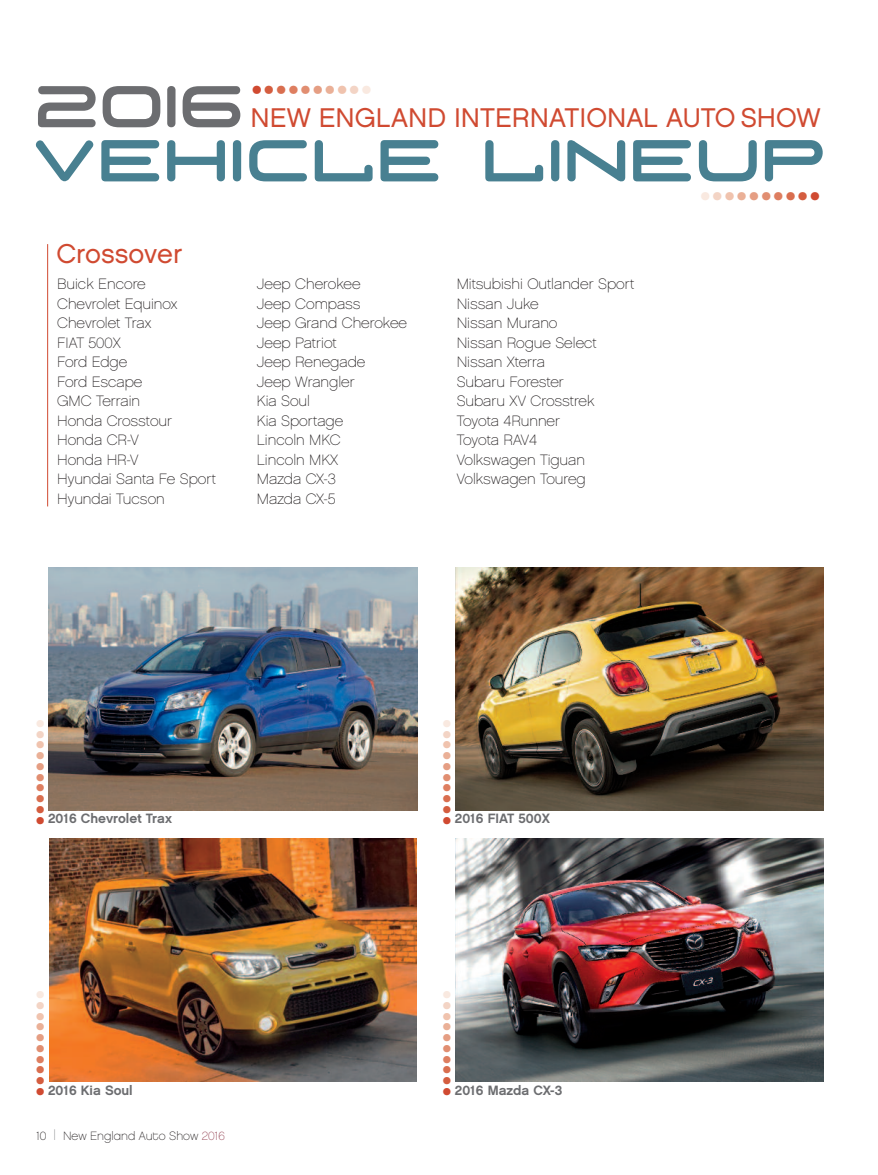
<style>
.page{position:relative;width:878px;height:1175px;background:#fff}
.page>*{position:absolute;margin:0;border:0;box-sizing:border-box;transform-origin:0 0}
.t1{font:140.55px "Fraulein";letter-spacing:.005em;color:#488091}
.t2{font:140.55px "Fraulein";color:#6c6d70}
.t3{font:39px "Chalet London Nineteen Sixty";color:#d04a31}
.t4{font:39px "Chalet London Nineteen Sixty";color:#f9e9e0}
.t5{font:34.35px "Chalet London Nineteen Sixty";color:#d04a31}
.t6{font:27px "Chalet London Nineteen Sixty";color:#d04a31}
.t7{font:15px/19.5px "Chalet Paris Nineteen Sixty";color:#231f20}
.t8{font:13.5px "Chalet New York Nineteen Sixty";color:#6c6d70}
.t9{font:12px "Chalet Paris Nineteen Eighty";color:#231f20}
.s1{color:#d45d3f}
.s2{color:#d96e4f}
.s3{color:#de7e60}
.s4{color:#e18e71}
.s5{color:#e59e83}
.s6{color:#eab097}
.s7{color:#f0c3ae}
.s8{color:#f3d4c5}
.s9{color:#f9e9e0}
.s10{color:#d04a31}
.s11{font-size:14.4px;color:#808285}
.s12{color:#944152}
</style>
<div class="page">
<img style="left:49px;top:567px;width:368px;height:243px">
<img style="left:456px;top:567px;width:368px;height:243px">
<img style="left:49px;top:838px;width:367px;height:243px">
<img style="left:455px;top:838px;width:369px;height:243px">
<hr style="left:47px;top:244px;width:1px;height:262px;background:#d04a31">
<h1 class="t2" style="left:31px;top:-53px;width:211px">2016</h1>
<h2 class="t3" style="left:251px;top:67px;width:123px">•<span class="s1">•</span><span class="s2">•</span><span class="s3">•</span><span class="s4">•</span><span class="s5">•</span><span class="s6">•</span><span class="s7">•</span><span class="s8">•</span><span class="s9">•</span></h2>
<h3 class="t6" style="left:250px;top:101px;width:571px">NEW ENGLAND INTERNATIONAL AUTO SHOW</h3>
<h1 class="t1" style="left:29px;top:1px;width:795px">VEHICLE LINEUP</h1>
<h3 class="t6" style="left:57px;top:237px;width:127px">Crossover</h3>
<p class="t7" style="left:57px;top:274px;width:160px">Buick Encore<br>Chevrolet Equinox<br>Chevrolet Trax<br>FIAT 500x<br>Ford Edge<br>Ford Escape<br>GMC Terrain<br>Honda Crosstour<br>Honda CR-V<br>Honda HR-V<br>Hyundai Santa Fe Sport<br>Hyundai Tucson</p>
<p class="t7" style="left:257px;top:274px;width:152px">Jeep Cherokee<br>Jeep Compass<br>Jeep Grand Cherokee<br>Jeep Patriot<br>Jeep Renegade<br>Jeep Wrangler<br>Kia Soul<br>Kia Sportage<br>Lincoln MKC<br>Lincoln MKx<br>Mazda Cx-3<br>Mazda Cx-5</p>
<p class="t7" style="left:457px;top:274px;width:179px">Mitsubishi Outlander Sport<br>Nissan Juke<br>Nissan Murano<br>Nissan Rogue Select<br>Nissan xterra<br>Subaru Forester<br>Subaru xV Crosstrek<br>Toyota 4Runner<br>Toyota RAV4<br>Volkswagen Tiguan<br>Volkswagen Toureg</p>
<h2 class="t4" style="left:821px;top:219px;width:123px;rotate:-180deg">•<span class="s8">•</span><span class="s7">•</span><span class="s6">•</span><span class="s5">•</span><span class="s4">•</span><span class="s3">•</span><span class="s2">•</span><span class="s1">•</span><span class="s10">•</span></h2>
<h3 class="t5" style="left:20px;top:825px;width:109px;rotate:-90deg">•<span class="s1">•</span><span class="s2">•</span><span class="s3">•</span><span class="s4">•</span><span class="s5">•</span><span class="s6">•</span><span class="s7">•</span><span class="s8">•</span><span class="s9">•</span></h3>
<p class="t8" style="left:48px;top:810px;width:125px">2016 Chevrolet Trax</p>
<h3 class="t5" style="left:426px;top:825px;width:109px;rotate:-90deg">•<span class="s1">•</span><span class="s2">•</span><span class="s3">•</span><span class="s4">•</span><span class="s5">•</span><span class="s6">•</span><span class="s7">•</span><span class="s8">•</span><span class="s9">•</span></h3>
<p class="t8" style="left:455px;top:810px;width:97px">2016 FIAT 500X</p>
<h3 class="t5" style="left:20px;top:1096px;width:109px;rotate:-90deg">•<span class="s1">•</span><span class="s2">•</span><span class="s3">•</span><span class="s4">•</span><span class="s5">•</span><span class="s6">•</span><span class="s7">•</span><span class="s8">•</span><span class="s9">•</span></h3>
<p class="t8" style="left:48px;top:1081px;width:86px">2016 Kia Soul</p>
<h3 class="t5" style="left:426px;top:1096px;width:109px;rotate:-90deg">•<span class="s1">•</span><span class="s2">•</span><span class="s3">•</span><span class="s4">•</span><span class="s5">•</span><span class="s6">•</span><span class="s7">•</span><span class="s8">•</span><span class="s9">•</span></h3>
<p class="t8" style="left:455px;top:1081px;width:109px">2016 Mazda CX-3</p>
<p class="t9" style="left:36px;top:1128px;width:190px">10 <span class="s11">|</span> New England Auto Show <span class="s12">2016</span></p>
</div>
